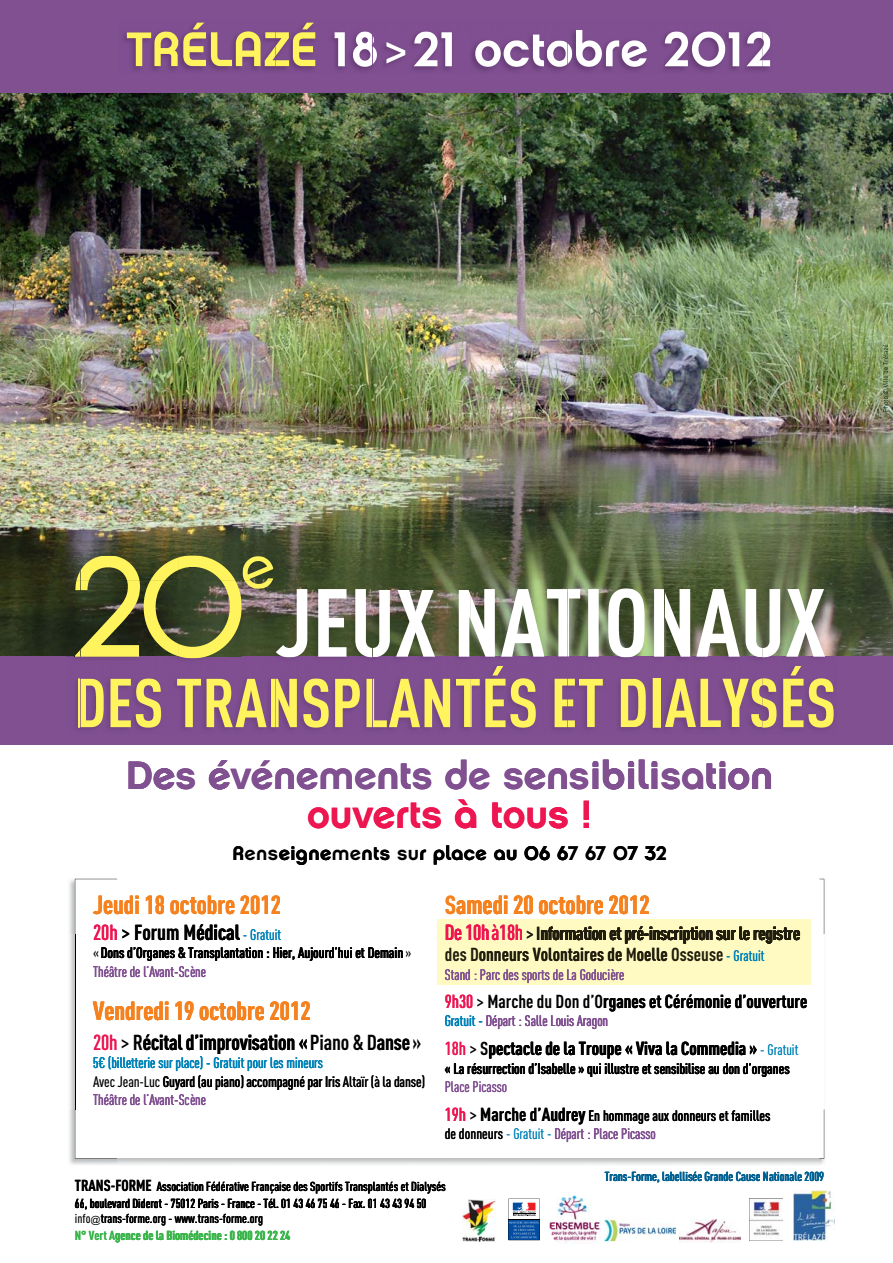
<style>
.page{position:relative;width:893px;height:1263px;background:#fff}
.page>*{position:absolute;margin:0;border:0;box-sizing:border-box;transform-origin:0 0}
.t1{font:39.3px/38.7px "Chalet New York Nineteen Seventy";color:#805091;text-align:center}
.t2{font:700 25.65px "DIN Cond";color:#f5821f}
.t3{font:700 21.45px "DIN Cond";letter-spacing:-.01em;color:#000}
.t4{font:500 21.45px "DIN Cond";letter-spacing:-.015em;color:#ed1651}
.t5{font:19.65px "Chalet New York Nineteen Seventy";letter-spacing:.02em;color:#000}
.t6{font:700 18.6px "DIN Cond";color:#000}
.t7{font:700 18.6px "DIN Cond";letter-spacing:-.015em;color:#201d0e}
.t8{font:700 15.75px "DIN Cond";color:#000}
.t9{font:500 15px "DIN Cond";color:#000}
.t10{font:15px "DIN Cond";color:#805091}
.t11{font:15px "DIN Cond";color:#0083b8}
.t12{font:500 12.9px "DIN Cond";color:#000}
.t13{font:500 12.9px "DIN Cond";color:#006091}
.t14{font:700 12.9px "DIN Cond";color:#39b54a}
.s1{font-family:"Chalet New York Nineteen Eighty"}
.s2{color:#ed1651}
.s3{font-family:"Chalet New York Nineteen Eighty";color:#ed1651}
.s4{font-weight:700;font-size:21.45px;color:#000}
.s5{font-size:18.6px;color:#201d0e}
.s6{font-weight:700;font-size:18.6px;color:#201d0e}
.s7{font-weight:500;color:#ed1651}
.s8{font-weight:500}
.s9{color:#0083b8}
.s10{font-weight:400;font-size:15px;color:#0083b8}
.s11{font-weight:500;color:#000}
.s12{font-family:"Arial MT+T42";font-weight:400;font-size:9.9px}
</style>
<div class="page">
<img style="left:0;top:92px;width:892px;height:564px">
<div style="left:0;top:0;width:892px;height:92px;background:#805091"></div>
<div style="left:0;top:656px;width:892px;height:88px;background:#805091"></div>
<img style="left:124px;top:31px;width:647px;height:40px">
<img style="left:183px;top:22px;width:106px;height:44px">
<img style="left:186px;top:63px;width:89px;height:3px">
<img style="left:334px;top:31px;width:43px;height:36px">
<img style="left:338px;top:59px;width:35px;height:8px">
<img style="left:293px;top:22px;width:22px;height:10px">
<img style="left:293px;top:32px;width:22px;height:34px">
<img style="left:275px;top:32px;width:14px;height:34px">
<img style="left:413px;top:31px;width:131px;height:36px">
<img style="left:413px;top:58px;width:39px;height:8px">
<img style="left:386px;top:42px;width:21px;height:24px">
<img style="left:386px;top:48px;width:19px;height:16px">
<img style="left:373px;top:36px;width:4px;height:28px">
<img style="left:547px;top:40px;width:25px;height:27px">
<img style="left:547px;top:55px;width:20px;height:12px">
<img style="left:478px;top:62px;width:66px;height:5px">
<img style="left:621px;top:31px;width:149px;height:36px">
<img style="left:621px;top:55px;width:44px;height:12px">
<img style="left:576px;top:30px;width:43px;height:37px">
<img style="left:577px;top:59px;width:35px;height:8px">
<img style="left:567px;top:44px;width:5px;height:20px">
<img style="left:665px;top:63px;width:97px;height:4px">
<img style="left:762px;top:34px;width:8px;height:32px">
<img style="left:883px;top:345px;width:4px;height:23px">
<img style="left:883px;top:368px;width:4px;height:24px">
<img style="left:883px;top:392px;width:4px;height:20px">
<img style="left:81px;top:555px;width:97px;height:25px">
<img style="left:67px;top:552px;width:14px;height:105px">
<img style="left:81px;top:575px;width:89px;height:5px">
<img style="left:81px;top:552px;width:97px;height:3px">
<img style="left:178px;top:552px;width:658px;height:28px">
<img style="left:81px;top:580px;width:161px;height:76px">
<img style="left:81px;top:651px;width:97px;height:7px">
<img style="left:178px;top:647px;width:45px;height:9px">
<img style="left:242px;top:580px;width:131px;height:76px">
<img style="left:178px;top:656px;width:64px;height:3px">
<img style="left:276px;top:589px;width:194px;height:63px">
<img style="left:275px;top:652px;width:195px;height:6px">
<img style="left:373px;top:580px;width:97px;height:9px">
<img style="left:470px;top:580px;width:195px;height:96px">
<img style="left:588px;top:588px;width:174px;height:68px">
<img style="left:588px;top:652px;width:77px;height:5px">
<img style="left:567px;top:589px;width:13px;height:67px">
<svg style="left:547px;top:656px;width:33px;height:1px"></svg>
<img style="left:679px;top:652px;width:83px;height:4px">
<img style="left:679px;top:656px;width:83px;height:2px">
<img style="left:665px;top:580px;width:97px;height:8px">
<img style="left:762px;top:580px;width:74px;height:149px">
<img style="left:76px;top:678px;width:561px;height:51px">
<img style="left:81px;top:722px;width:78px;height:6px">
<img style="left:185px;top:724px;width:265px;height:4px">
<img style="left:456px;top:679px;width:14px;height:48px">
<img style="left:485px;top:721px;width:82px;height:7px">
<img style="left:470px;top:679px;width:10px;height:48px">
<img style="left:652px;top:677px;width:181px;height:51px">
<img style="left:652px;top:679px;width:8px;height:48px">
<img style="left:620px;top:679px;width:26px;height:14px">
<img style="left:620px;top:693px;width:26px;height:34px">
<img style="left:579px;top:679px;width:24px;height:48px">
<img style="left:567px;top:678px;width:8px;height:50px">
<img style="left:567px;top:679px;width:8px;height:48px">
<img style="left:665px;top:724px;width:97px;height:4px">
<img style="left:762px;top:722px;width:70px;height:6px">
<div style="left:437px;top:919px;width:374px;height:66px;background:#fffac2"></div>
<img style="left:462px;top:1199px;width:33px;height:42px">
<img style="left:749px;top:1198px;width:33px;height:42px">
<img style="left:793px;top:1191px;width:41px;height:50px">
<img style="left:604px;top:1219px;width:71px;height:23px">
<img style="left:679px;top:1220px;width:61px;height:22px">
<img style="left:69px;top:878px;width:48px;height:56px">
<hr style="left:117px;top:879px;width:88px;height:1px;background:#000">
<hr style="left:293px;top:879px;width:87px;height:1px;background:#000">
<hr style="left:380px;top:879px;width:88px;height:1px;background:#000">
<hr style="left:468px;top:879px;width:88px;height:1px;background:#000">
<hr style="left:556px;top:879px;width:88px;height:1px;background:#000">
<hr style="left:644px;top:879px;width:87px;height:1px;background:#000">
<hr style="left:731px;top:879px;width:88px;height:1px;background:#000">
<img style="left:819px;top:878px;width:6px;height:56px">
<img style="left:69px;top:934px;width:6px;height:176px">
<hr style="left:75px;top:934px;width:1px;height:88px;background:#000">
<hr style="left:823px;top:934px;width:1px;height:88px;background:#000">
<hr style="left:75px;top:1022px;width:1px;height:88px;background:#000">
<hr style="left:823px;top:1022px;width:1px;height:88px;background:#000">
<img style="left:69px;top:1110px;width:48px;height:55px">
<hr style="left:117px;top:1158px;width:88px;height:1px;background:#000">
<hr style="left:205px;top:1158px;width:88px;height:1px;background:#000">
<hr style="left:293px;top:1158px;width:87px;height:1px;background:#000">
<hr style="left:380px;top:1158px;width:88px;height:1px;background:#000">
<hr style="left:468px;top:1158px;width:88px;height:1px;background:#000">
<hr style="left:556px;top:1158px;width:88px;height:1px;background:#000">
<hr style="left:644px;top:1158px;width:87px;height:1px;background:#000">
<hr style="left:731px;top:1158px;width:88px;height:1px;background:#000">
<img style="left:819px;top:1110px;width:6px;height:55px">
<hr style="left:508px;top:1240px;width:31px;height:1px;background:#000">
<svg style="left:508px;top:1199px;width:32px;height:41px"></svg>
<hr style="left:508px;top:1199px;width:31px;height:1px;background:#000">
<img style="left:549px;top:1197px;width:51px;height:47px">
<h1 class="t1" style="left:126px;top:760px;width:648px">De<span class="s1">s</span> événement<span class="s1">s</span> de <span class="s1">s</span>en<span class="s1">s</span>ibili<span class="s1">s</span>ation <span class="s2">ouvert</span><span class="s3">s</span> <span class="s2">à tou</span><span class="s3">s</span> <span class="s2">!</span></h1>
<h3 class="t5" style="left:232px;top:845px;width:435px">Ren<span class="s1">s</span>eignement<span class="s1">s s</span>ur place au 06 67 67 07 32</h3>
<h2 class="t2" style="left:93px;top:891px;width:189px">Jeudi 18 octobre 2012</h2>
<h2 class="t2" style="left:445px;top:891px;width:206px">Samedi 20 octobre 2012</h2>
<p class="t9" style="left:93px;top:948px;width:319px">« Dons d’Organes &amp; Transplantation : Hier, Aujourd’hui et Demain»</p>
<p class="t11" style="left:196px;top:929px;width:86px"><span class="s4">édical</span> - Gratuit</p>
<h3 class="t4" style="left:445px;top:925px;width:97px">De 10hà18h <span class="s5">&gt;</span> <span class="s6">I</span></h3>
<p class="t10" style="left:445px;top:969px;width:181px">Stand : Parc des sports de La Goducière</p>
<h3 class="t3" style="left:93px;top:921px;width:105px"><span class="s7">20h</span> <span class="s8">&gt;</span> Forum M</h3>
<p class="t10" style="left:93px;top:966px;width:114px">Théâtre de l’Avant-Scène</p>
<p class="t7" style="left:540px;top:923px;width:262px">nformation et pré-inscription sur le registre</p>
<p class="t7" style="left:445px;top:945px;width:280px">des Donneurs Volontaires de Moelle Osseuse</p>
<p class="t6" style="left:445px;top:991px;width:364px"><span class="s7">9h30</span> <span class="s8">&gt;</span> Marche du Don d’Organes et Cérémonie d’ouverture</p>
<p class="t11" style="left:726px;top:951px;width:40px">- Gratuit</p>
<h2 class="t2" style="left:93px;top:997px;width:219px">Vendredi 19 octobre 2012</h2>
<p class="t10" style="left:445px;top:1016px;width:165px"><span class="s9">Gratuit -</span> Départ : Salle Louis Aragon</p>
<p class="t9" style="left:445px;top:1063px;width:346px">« La résurrection d’Isabelle » qui illustre et sensibilise au don d’organes</p>
<h3 class="t3" style="left:93px;top:1030px;width:330px"><span class="s7">20h</span> <span class="s8">&gt;</span> Récital d’improvisation «Piano &amp; Danse »</h3>
<p class="t6" style="left:445px;top:1038px;width:355px"><span class="s7">18h</span> <span class="s8">&gt;</span> Spectacle de la Troupe « Viva la Commedia » <span class="s10">- Gratuit</span></p>
<p class="t10" style="left:445px;top:1081px;width:64px">Place Picasso</p>
<p class="t11" style="left:93px;top:1057px;width:231px">5€ (billetterie sur place) - Gratuit pour les mineurs</p>
<p class="t9" style="left:93px;top:1076px;width:333px">Avec Jean-Luc Guyard (au piano) accompagné par Iris Altaïr (à la danse)</p>
<p class="t10" style="left:93px;top:1095px;width:114px">Théâtre de l’Avant-Scène</p>
<p class="t6" style="left:445px;top:1104px;width:142px"><span class="s7">19h</span> <span class="s8">&gt;</span> Marche d’Audrey</p>
<p class="t10" style="left:445px;top:1129px;width:213px"><span class="s11">de donneurs</span> <span class="s9">- Gratuit -</span> Départ : Place Picasso</p>
<p class="t9" style="left:588px;top:1110px;width:183px">En hommage aux donneurs et familles</p>
<p class="t8" style="left:75px;top:1176px;width:78px">TRANS-FORME</p>
<p class="t12" style="left:157px;top:1181px;width:290px">Association Fédérative Française des Sportifs Transplantés et Dialysés</p>
<p class="t12" style="left:75px;top:1198px;width:353px">66, boulevard Diderot - 75012 Paris - France - Tél. 01 43 46 75 46 - Fax. 01 43 43 94 50</p>
<p class="t12" style="left:75px;top:1214px;width:190px">info<span class="s12">@</span>trans-forme.org - www.trans-forme.org</p>
<p class="t14" style="left:75px;top:1228px;width:217px">N° Vert Agence de la Biomédecine : 0 800 20 22 24</p>
<p class="t13" style="left:605px;top:1172px;width:221px">Trans-Forme, labellisée Grande Cause Nationale 2009</p>
</div>
